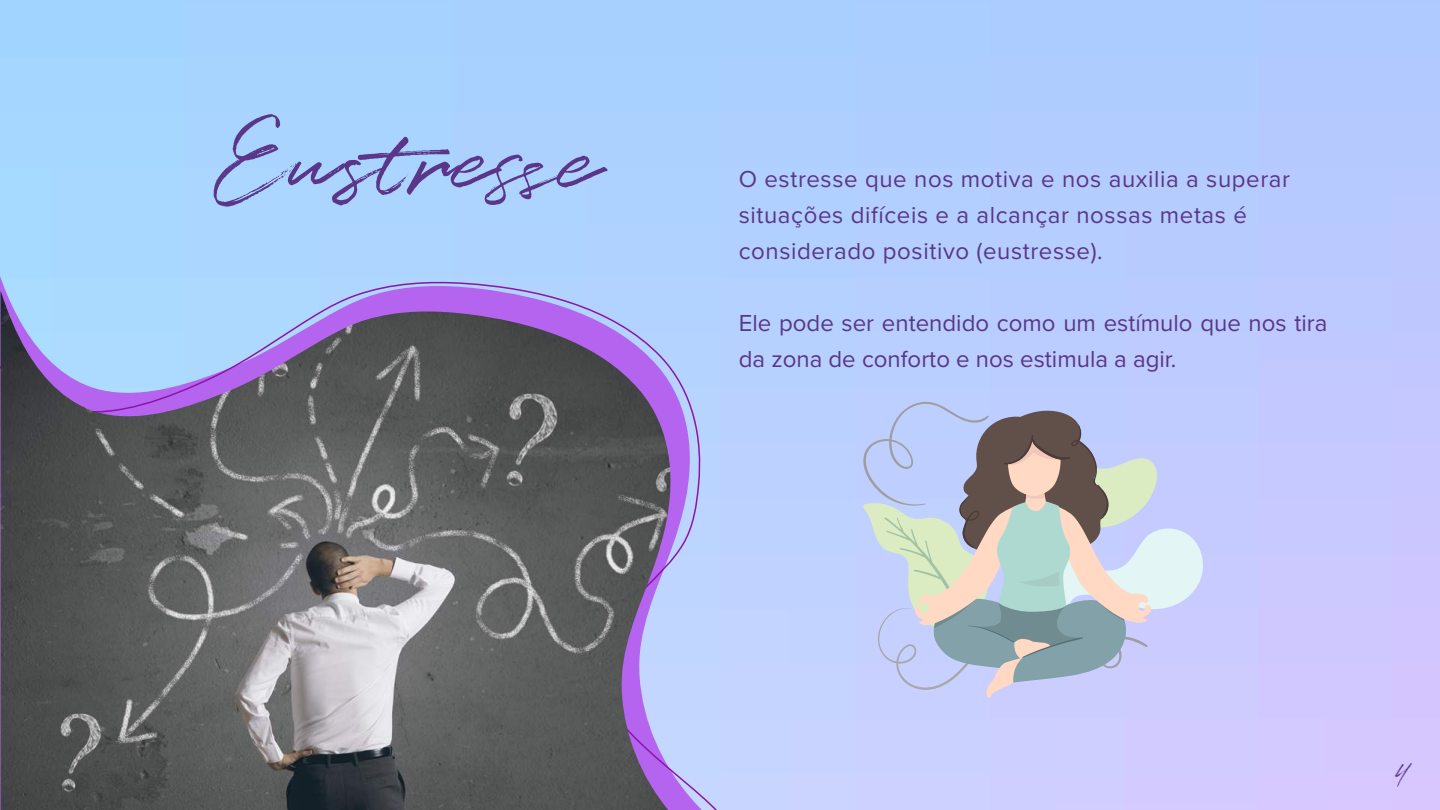
<style>
.page{position:relative;width:1440px;height:810px;background:#fff}
.page>*{position:absolute;margin:0;border:0;box-sizing:border-box;transform-origin:0 0}
.t1{font:105px "Quentin";color:#5b358a}
.t2{font:27px "Quentin";color:#5b358b}
.t3{font:24px/36px "Proxima Nova";letter-spacing:.025em;color:#5b3589}
.t4{font:24px/36px "Proxima Nova";color:#5b3589}
</style>
<div class="page">
<div style="left:0;top:0;width:1440px;height:810px;background:linear-gradient(to bottom,#a7cfff,#d3ccff)"></div>
<svg style="left:863px;top:401px;width:343px;height:297px;background:#b8c0d2"></svg>
<div style="left:0;top:234px;width:711px;height:15px;background:#add5ff"></div>
<svg style="left:0;top:249px;width:742px;height:561px;background:#b4cffd"></svg>
<img style="left:1px;top:292px;width:674px;height:518px">
<h1 class="t1" style="left:214px;top:90px;width:388px">Eustresse</h1>
<p class="t3" style="left:739px;top:160px;width:553px">O estresse que nos motiva e nos auxilia a superar situações difíceis e a alcançar nossas metas é considerado positivo (eustresse).</p>
<p class="t4" style="left:739px;top:304px;width:590px">Ele pode ser entendido como um estímulo que nos tira da zona de conforto e nos estimula a agir.</p>
<p class="t2" style="left:1395px;top:755px;width:16px">4</p>
</div>
